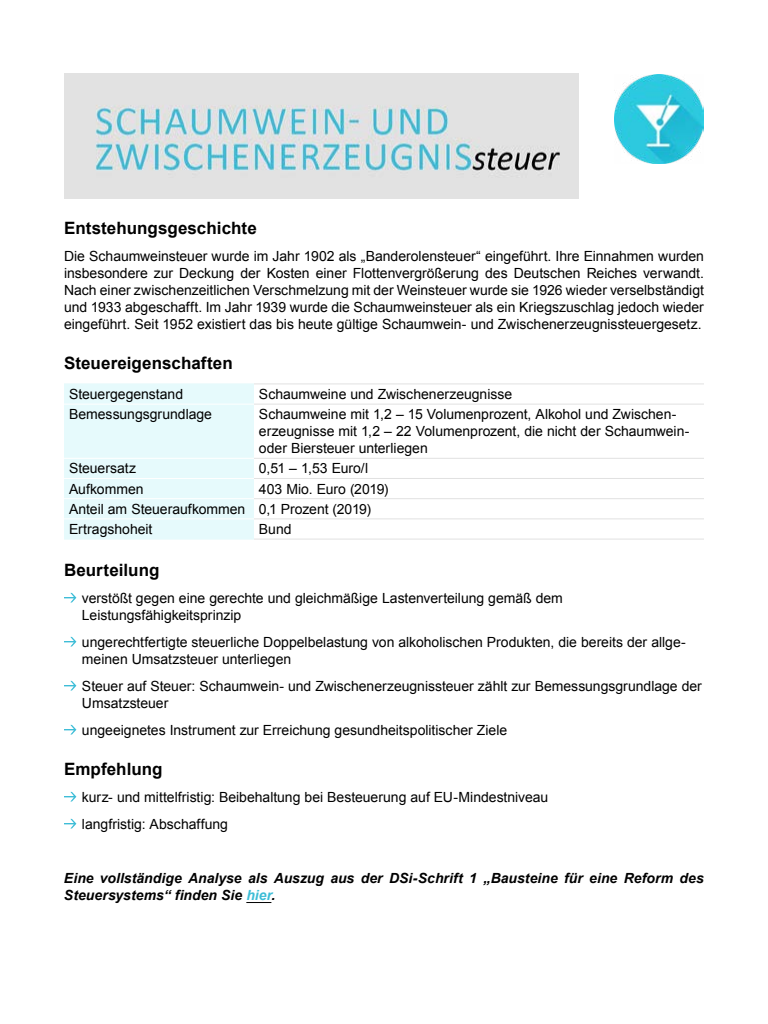
<style>
.page{position:relative;width:768px;height:1024px;background:#fff}
.page>*{position:absolute;margin:0;border:0;box-sizing:border-box;transform-origin:0 0}
.t1{font:700 17px "Arial";letter-spacing:.005em;color:#000}
.t2{font:14px/17px "Arial";color:#000}
.t3{font:italic 700 14px/17px "Arial";color:#000}
.s1{color:#3dbdd7}
</style>
<div class="page">
<svg style="left:246px;top:902px;width:25px;height:1px"></svg>
<div style="left:64px;top:384px;width:190px;height:155px;background:#e6fafc"></div>
<hr style="left:64px;top:539px;width:190px;height:1px;background:#e6fafc">
<hr style="left:64px;top:404px;width:190px;height:1px;background:#fff">
<hr style="left:64px;top:458px;width:190px;height:1px;background:#fff">
<hr style="left:64px;top:478px;width:190px;height:1px;background:#fff">
<hr style="left:64px;top:498px;width:190px;height:1px;background:#fff">
<hr style="left:64px;top:518px;width:190px;height:1px;background:#fff">
<hr style="left:64px;top:383px;width:190px;height:1px;background:#e6fafc">
<hr style="left:254px;top:383px;width:450px;height:1px;background:#e1e1e1">
<hr style="left:254px;top:404px;width:450px;height:1px;background:#e1e1e1">
<hr style="left:254px;top:458px;width:450px;height:1px;background:#e1e1e1">
<hr style="left:254px;top:478px;width:450px;height:1px;background:#e1e1e1">
<hr style="left:254px;top:498px;width:450px;height:1px;background:#e1e1e1">
<hr style="left:254px;top:518px;width:450px;height:1px;background:#e1e1e1">
<hr style="left:254px;top:539px;width:450px;height:1px;background:#e1e1e1">
<svg style="left:64px;top:593px;width:12px;height:10px"></svg>
<svg style="left:64px;top:637px;width:12px;height:10px"></svg>
<svg style="left:64px;top:681px;width:12px;height:10px"></svg>
<svg style="left:64px;top:725px;width:12px;height:10px"></svg>
<svg style="left:64px;top:792px;width:12px;height:10px"></svg>
<svg style="left:64px;top:819px;width:12px;height:10px"></svg>
<img style="left:614px;top:74px;width:90px;height:90px">
<img style="left:64px;top:74px;width:515px;height:125px">
<p class="t1" style="left:64px;top:217px;width:194px">Entstehungsgeschichte</p>
<p class="t2" style="left:64px;top:248px;width:642px;text-align:justify">Die Schaumweinsteuer wurde im Jahr 1902 als „Banderolensteuer“ eingeführt. Ihre Einnahmen wurden insbesondere zur Deckung der Kosten einer Flottenvergrößerung des Deutschen Reiches verwandt.<br>Nach einer zwischenzeitlichen Verschmelzung mit der Weinsteuer wurde sie 1926 wieder verselbständigt und 1933 abgeschafft. Im Jahr 1939 wurde die Schaumweinsteuer als ein Kriegszuschlag jedoch wieder eingeführt. Seit 1952 existiert das bis heute gültige Schaumwein- und Zwischenerzeugnissteuergesetz.</p>
<p class="t1" style="left:64px;top:352px;width:170px">Steuereigenschaften</p>
<p class="t2" style="left:69px;top:386px;width:116px">Steuergegenstand</p>
<p class="t2" style="left:259px;top:386px;width:255px">Schaumweine und Zwischenerzeugnisse</p>
<p class="t2" style="left:69px;top:406px;width:145px">Bemessungsgrundlage</p>
<p class="t2" style="left:259px;top:406px;width:432px">Schaumweine mit 1,2 – 15 Volumenprozent, Alkohol und Zwischen&shy;erzeugnisse mit 1,2 – 22 Volumenprozent, die nicht der Schaumwein&shy;oder Biersteuer unterliegen</p>
<p class="t2" style="left:69px;top:460px;width:69px">Steuersatz</p>
<p class="t2" style="left:259px;top:460px;width:111px">0,51 – 1,53 Euro/l</p>
<p class="t2" style="left:69px;top:480px;width:76px">Aufkommen</p>
<p class="t2" style="left:69px;top:479px;width:321px;line-height:20.2px;text-indent:190px">403 Mio. Euro (2019)<br>Anteil am Steueraufkommen 0,1 Prozent (2019)<br>Ertragshoheit</p>
<p class="t2" style="left:259px;top:521px;width:34px">Bund</p>
<p class="t1" style="left:64px;top:558px;width:97px">Beurteilung</p>
<p class="t2" style="left:82px;top:589px;width:482px">verstößt gegen eine gerechte und gleichmäßige Lastenverteilung gemäß dem<br>Leistungsfähigkeitsprinzip</p>
<p class="t2" style="left:82px;top:633px;width:605px">ungerechtfertigte steuerliche Doppelbelastung von alkoholischen Produkten, die bereits der allge&shy;meinen Umsatzsteuer unterliegen</p>
<p class="t2" style="left:82px;top:677px;width:621px">Steuer auf Steuer: Schaumwein- und Zwischenerzeugnissteuer zählt zur Bemessungsgrundlage der<br>Umsatzsteuer</p>
<p class="t2" style="left:82px;top:721px;width:427px">ungeeignetes Instrument zur Erreichung gesundheitspolitischer Ziele</p>
<p class="t1" style="left:64px;top:757px;width:100px">Empfehlung</p>
<p class="t2" style="left:82px;top:783px;width:468px;line-height:27px">kurz- und mittelfristig: Beibehaltung bei Besteuerung auf EU-Mindestniveau langfristig: Abschaffung</p>
<p class="t3" style="left:64px;top:870px;width:641px">Eine vollständige Analyse als Auszug aus der DSi-Schrift 1 „Bausteine für eine Reform des<br>Steuersystems“ finden Sie <span class="s1">hier</span>.</p>
</div>
